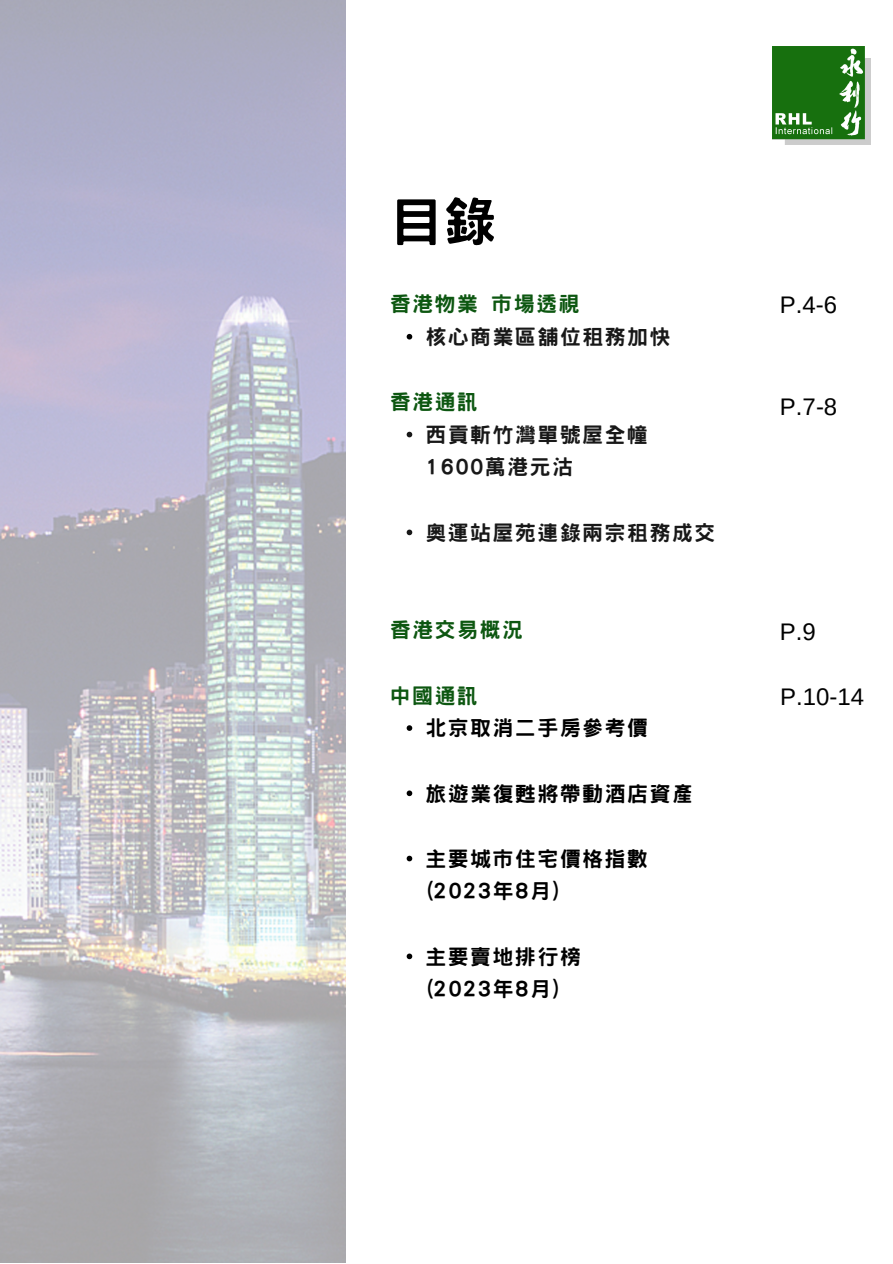
<style>
.page{position:relative;width:893px;height:1264px;background:#fff}
.page>*{position:absolute;margin:0;border:0;box-sizing:border-box;transform-origin:0 0}
.t1{font:800 52.95px "Han Wang Hei";color:#000}
.t2{font:24px "Arimo";color:#000}
.t3{font:800 21px "Han Wang Hei";letter-spacing:.07em;color:#000}
.t4{font:800 21px "Han Wang Hei";letter-spacing:.07em;color:#181818}
.t5{font:800 21px "Han Wang Hei";letter-spacing:.07em;color:#0d5711}
</style>
<div class="page">
<img style="left:0;top:0;width:345px;height:1262px">
<img style="left:772px;top:47px;width:98px;height:97px">
<svg style="left:406px;top:334px;width:6px;height:5px"></svg>
<svg style="left:406px;top:432px;width:6px;height:5px"></svg>
<svg style="left:406px;top:529px;width:6px;height:6px"></svg>
<svg style="left:406px;top:725px;width:6px;height:6px"></svg>
<svg style="left:406px;top:790px;width:6px;height:6px"></svg>
<svg style="left:406px;top:855px;width:6px;height:6px"></svg>
<svg style="left:406px;top:953px;width:6px;height:6px"></svg>
<p class="t1" style="left:390px;top:195px;width:107px">目錄</p>
<p class="t5" style="left:390px;top:293px;width:191px">香港物業 市場透視</p>
<p class="t4" style="left:425px;top:326px;width:246px">核心商業區舖位租務加快</p>
<p class="t5" style="left:390px;top:391px;width:90px">香港通訊</p>
<p class="t4" style="left:425px;top:424px;width:224px">西貢斬竹灣單號屋全幢</p>
<p class="t4" style="left:425px;top:456px;width:149px">1600萬港元沽</p>
<p class="t4" style="left:425px;top:522px;width:291px">奧運站屋苑連錄兩宗租務成交</p>
<p class="t5" style="left:390px;top:619px;width:134px">香港交易概況</p>
<p class="t5" style="left:390px;top:684px;width:90px">中國通訊</p>
<p class="t3" style="left:425px;top:717px;width:224px">北京取消二手房參考價</p>
<p class="t3" style="left:425px;top:782px;width:269px">旅遊業復甦將帶動酒店資產</p>
<p class="t3" style="left:425px;top:847px;width:224px">主要城市住宅價格指數</p>
<p class="t3" style="left:425px;top:880px;width:134px">(2023年8月)</p>
<p class="t3" style="left:425px;top:945px;width:157px">主要賣地排行榜</p>
<p class="t3" style="left:425px;top:978px;width:134px">(2023年8月)</p>
<p class="t2" style="left:780px;top:291px;width:59px">P.4-6</p>
<p class="t2" style="left:780px;top:393px;width:59px">P.7-8</p>
<p class="t2" style="left:780px;top:618px;width:37px">P.9</p>
<p class="t2" style="left:780px;top:683px;width:85px">P.10-14</p>
</div>
